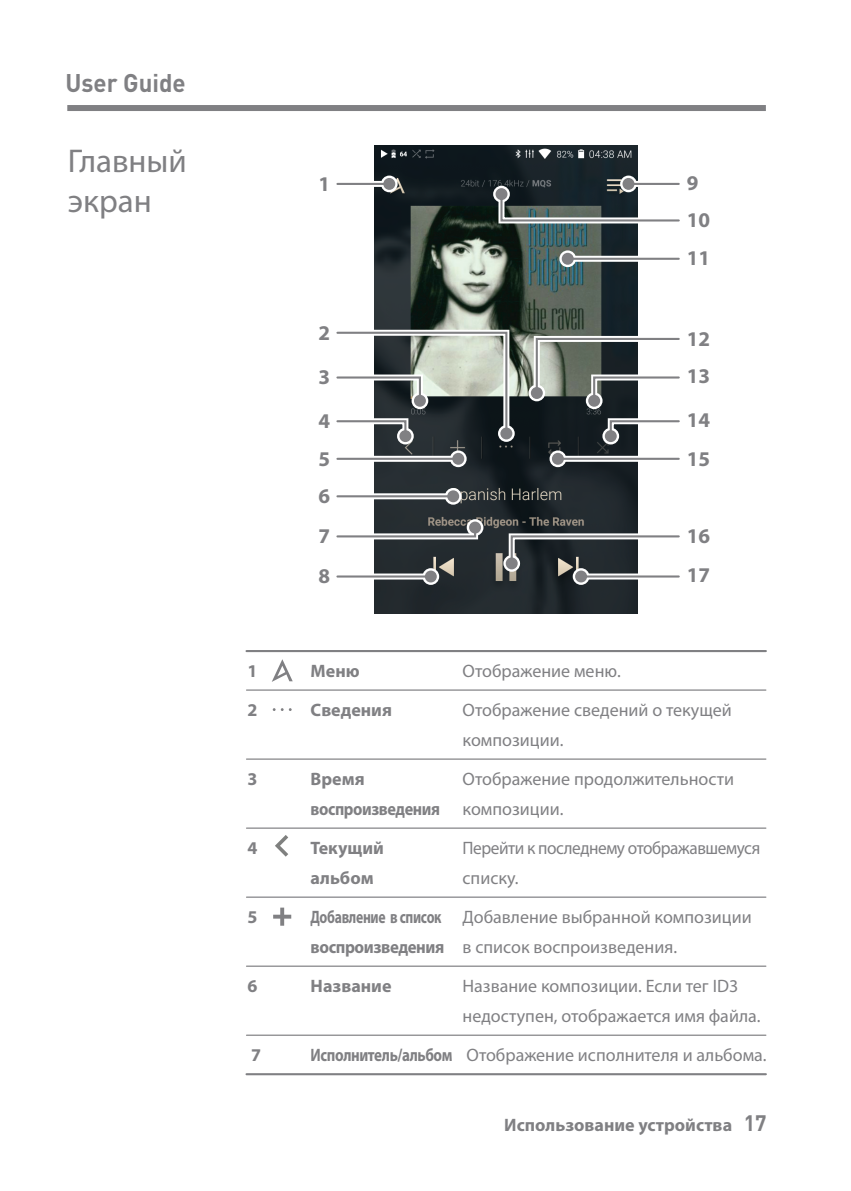
<style>
.page{position:relative;width:851px;height:1191px;background:#fff}
.page>*{position:absolute;margin:0;border:0;box-sizing:border-box;transform-origin:0 0}
.t1{font:33px/39.6px "Myriad Pro";color:#808083}
.t2{font:700 25.2px "DINOT";color:#808083;scale:.95 1}
.t3{font:700 21px/40.2px "Myriad Pro";color:#808083;text-align:justify}
.t4{font:18px/39px "Myriad Pro";color:#808083}
.t5{font:700 18px/39px "Myriad Pro";color:#808083}
.t6{font:18px/39px "Myriad Pro";letter-spacing:-.025em;color:#808083}
.t7{font:700 18px/30px "Myriad Pro";letter-spacing:-.02em;color:#808083;scale:.76 1}
.t8{font:700 18px/30px "Myriad Pro";letter-spacing:-.02em;color:#808083}
.t9{font:700 18px "Myriad Pro";letter-spacing:-.02em;color:#808083;scale:.83 1}
.s1{font-family:"DINOT";font-size:22.2px}
</style>
<div class="page">
<div style="left:67px;top:105px;width:698px;height:6px;background:#808083"></div>
<hr style="left:246px;top:650px;width:519px;height:2px;background:#808083">
<hr style="left:246px;top:689px;width:519px;height:1px;background:#808083">
<hr style="left:246px;top:758px;width:519px;height:1px;background:#808083">
<hr style="left:246px;top:896px;width:519px;height:1px;background:#808083">
<hr style="left:246px;top:965px;width:519px;height:1px;background:#808083">
<hr style="left:246px;top:1034px;width:519px;height:1px;background:#808083">
<hr style="left:246px;top:1073px;width:519px;height:2px;background:#808083">
<hr style="left:246px;top:827px;width:519px;height:1px;background:#808083">
<svg style="left:272px;top:659px;width:21px;height:23px"></svg>
<svg style="left:273px;top:907px;width:18px;height:18px"></svg>
<svg style="left:275px;top:835px;width:14px;height:22px"></svg>
<img style="left:374px;top:146px;width:263px;height:468px">
<div style="left:337px;top:181px;width:52px;height:6px;background:#f6f6f6"></div>
<svg style="left:381px;top:176px;width:16px;height:16px"></svg>
<div style="left:383px;top:178px;width:12px;height:12px;background:#808083;border-radius:50%"></div>
<hr style="left:337px;top:183px;width:52px;height:2px;background:#808083">
<svg style="left:337px;top:493px;width:108px;height:6px"></svg>
<svg style="left:445px;top:488px;width:16px;height:16px"></svg>
<div style="left:447px;top:490px;width:12px;height:12px;background:#808083;border-radius:50%"></div>
<hr style="left:337px;top:495px;width:116px;height:2px;background:#808083">
<svg style="left:466px;top:519px;width:17px;height:17px"></svg>
<svg style="left:336px;top:521px;width:145px;height:21px"></svg>
<svg style="left:337px;top:573px;width:86px;height:6px"></svg>
<svg style="left:422px;top:568px;width:17px;height:17px"></svg>
<div style="left:425px;top:570px;width:11px;height:12px;background:#808083;border-radius:50%"></div>
<hr style="left:337px;top:575px;width:94px;height:2px;background:#808083">
<div style="left:628px;top:181px;width:50px;height:6px;background:#f6f6f6"></div>
<svg style="left:620px;top:176px;width:16px;height:16px"></svg>
<div style="left:622px;top:178px;width:12px;height:12px;background:#808083;border-radius:50%"></div>
<hr style="left:628px;top:183px;width:50px;height:2px;background:#808083">
<svg style="left:575px;top:256px;width:103px;height:6px"></svg>
<svg style="left:559px;top:250px;width:17px;height:17px"></svg>
<div style="left:561px;top:253px;width:12px;height:12px;background:#808083;border-radius:50%"></div>
<hr style="left:567px;top:258px;width:111px;height:2px;background:#808083">
<svg style="left:565px;top:456px;width:113px;height:6px"></svg>
<svg style="left:549px;top:450px;width:17px;height:17px"></svg>
<div style="left:552px;top:453px;width:11px;height:12px;background:#808083;border-radius:50%"></div>
<hr style="left:557px;top:458px;width:121px;height:2px;background:#808083">
<svg style="left:588px;top:573px;width:90px;height:6px"></svg>
<svg style="left:572px;top:568px;width:17px;height:17px"></svg>
<div style="left:575px;top:570px;width:12px;height:12px;background:#808083;border-radius:50%"></div>
<hr style="left:581px;top:575px;width:97px;height:2px;background:#808083">
<svg style="left:498px;top:425px;width:16px;height:17px"></svg>
<svg style="left:602px;top:428px;width:17px;height:16px"></svg>
<svg style="left:604px;top:415px;width:76px;height:27px"></svg>
<div style="left:585px;top:392px;width:17px;height:17px;background:#fff;border-radius:50%"></div>
<svg style="left:337px;top:456px;width:114px;height:6px"></svg>
<svg style="left:450px;top:450px;width:16px;height:17px"></svg>
<div style="left:452px;top:453px;width:12px;height:12px;background:#808083;border-radius:50%"></div>
<hr style="left:337px;top:458px;width:121px;height:2px;background:#808083">
<div style="left:397px;top:428px;width:16px;height:16px;background:#fff;border-radius:50%"></div>
<svg style="left:336px;top:327px;width:176px;height:115px"></svg>
<svg style="left:503px;top:555px;width:17px;height:17px"></svg>
<svg style="left:505px;top:530px;width:175px;height:39px"></svg>
<svg style="left:528px;top:384px;width:17px;height:17px"></svg>
<svg style="left:530px;top:333px;width:150px;height:74px"></svg>
<svg style="left:493px;top:186px;width:17px;height:16px"></svg>
<svg style="left:495px;top:188px;width:185px;height:38px"></svg>
<p class="t2" style="left:65px;top:66px;width:128px">User Guide</p>
<p class="t1" style="left:68px;top:141px;width:120px">Главный экран</p>
<p class="t8" style="left:247px;top:650px;width:11px;line-height:39px">1<br>2</p>
<p class="t8" style="left:247px;top:763px;width:11px">3</p>
<p class="t8" style="left:247px;top:832px;width:11px">4</p>
<p class="t8" style="left:247px;top:901px;width:11px">5</p>
<p class="t8" style="left:247px;top:970px;width:11px">6</p>
<p class="t8" style="left:251px;top:1039px;width:11px">7</p>
<p class="t3" style="left:318px;top:163px;width:13px">1</p>
<p class="t3" style="left:686px;top:162px;width:13px">9</p>
<p class="t3" style="left:686px;top:199px;width:25px">10</p>
<p class="t3" style="left:318px;top:312px;width:13px">2</p>
<p class="t3" style="left:318px;top:356px;width:13px">3</p>
<p class="t3" style="left:318px;top:400px;width:13px">4</p>
<p class="t3" style="left:318px;top:438px;width:13px">5</p>
<p class="t3" style="left:318px;top:475px;width:13px">6<br>7<br>8</p>
<p class="t3" style="left:686px;top:237px;width:25px">11</p>
<p class="t3" style="left:686px;top:318px;width:25px">12</p>
<p class="t3" style="left:686px;top:355px;width:25px">13</p>
<p class="t3" style="left:686px;top:399px;width:25px">14</p>
<p class="t3" style="left:686px;top:438px;width:25px">15</p>
<p class="t3" style="left:686px;top:515px;width:25px">16</p>
<p class="t3" style="left:686px;top:554px;width:25px">17</p>
<p class="t5" style="left:310px;top:650px;width:83px">Меню<br>Сведения</p>
<p class="t8" style="left:310px;top:763px;width:131px">Время воспроизведения</p>
<p class="t5" style="left:310px;top:832px;width:75px;line-height:30px">Текущий альбом</p>
<p class="t7" style="left:310px;top:901px;width:177px">Добавление в список воспроизведения</p>
<p class="t5" style="left:310px;top:965px;width:82px">Название</p>
<p class="t9" style="left:310px;top:1043px;width:172px">Исполнитель/альбом</p>
<p class="t4" style="left:462px;top:651px;width:271px">Отображение меню.<br>Отображение сведений о текущей</p>
<p class="t4" style="left:462px;top:720px;width:273px">композиции.<br>Отображение продолжительности</p>
<p class="t6" style="left:462px;top:789px;width:299px">композиции.<br>Перейти к последнему отображавшемуся</p>
<p class="t4" style="left:462px;top:858px;width:291px">списку.<br>Добавление выбранной композиции</p>
<p class="t4" style="left:462px;top:927px;width:277px">в список воспроизведения.<br>Название композиции. Если тег ID3</p>
<p class="t4" style="left:462px;top:996px;width:305px">недоступен, отображается имя файла.<br>Отображение исполнителя и альбома.</p>
<p class="t5" style="left:504px;top:1105px;width:264px">Использование устройства <span class="s1">17</span></p>
</div>
